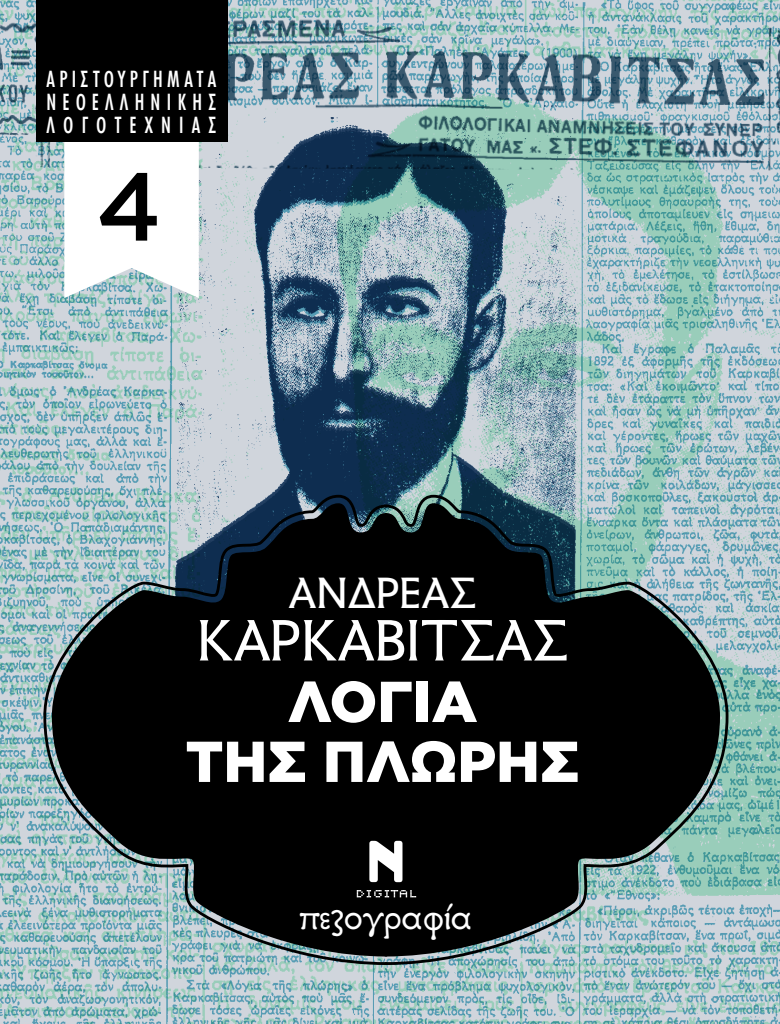
<style>
.page{position:relative;width:780px;height:1024px;background:#fff}
.page>*{position:absolute;margin:0;border:0;box-sizing:border-box;transform-origin:0 0}
.t1{font:500 96px "Gotham Greek";color:#000}
.t2{font:900 57.5px/59.9px "Gotham Greek";color:#fff;text-align:center}
.t3{font:57.5px "GFS Complutum";color:#fff}
.t4{font:43.1px "GFS Complutum";color:#fff}
.t5{font:34px "GFS Complutum";color:#fff}
.t6{font:24.2px/23.1px "BHMA Futura Greek Condensed Medium";letter-spacing:.285em;color:#fff;text-align:justify;scale:.9 1}
</style>
<div class="page">
<img style="left:0;top:0;width:780px;height:1023px">
<img style="left:0;top:13px;width:780px;height:157px">
<img style="left:174px;top:105px;width:404px;height:388px">
<svg style="left:64px;top:142px;width:135px;height:156px"></svg>
<svg style="left:390px;top:493px;width:339px;height:473px;background:#8bacaf"></svg>
<svg style="left:390px;top:507px;width:325px;height:445px;background:#252f30"></svg>
<svg style="left:42px;top:493px;width:348px;height:473px;background:#303a3d"></svg>
<div style="left:36px;top:0;width:191px;height:142px;background:#000"></div>
<div style="left:352px;top:832px;width:68px;height:70px;background:#000;border-radius:3px"></div>
<svg style="left:369px;top:840px;width:33px;height:42px"></svg>
<svg style="left:357px;top:890px;width:59px;height:7px"></svg>
<p class="t6" style="left:47px;top:67px;width:190px">αριστουργηmατα νεοελληνικησ λογοτεχνιασ</p>
<h1 class="t1" style="left:96px;top:152px;width:67px">4</h1>
<h3 class="t4" style="left:288px;top:568px;width:189px">ΑΝΔΡΕΑΣ</h3>
<h2 class="t3" style="left:197px;top:607px;width:373px">ΚΑΡΚΑΒΙΤΣΑΣ</h2>
<h2 class="t2" style="left:185px;top:670px;width:395px">ΛΟΓΙΑ<br>ΤΗΣ ΠΛΩΡΗΣ</h2>
<h3 class="t5" style="left:299px;top:897px;width:175px">πεζογραφία</h3>
</div>
